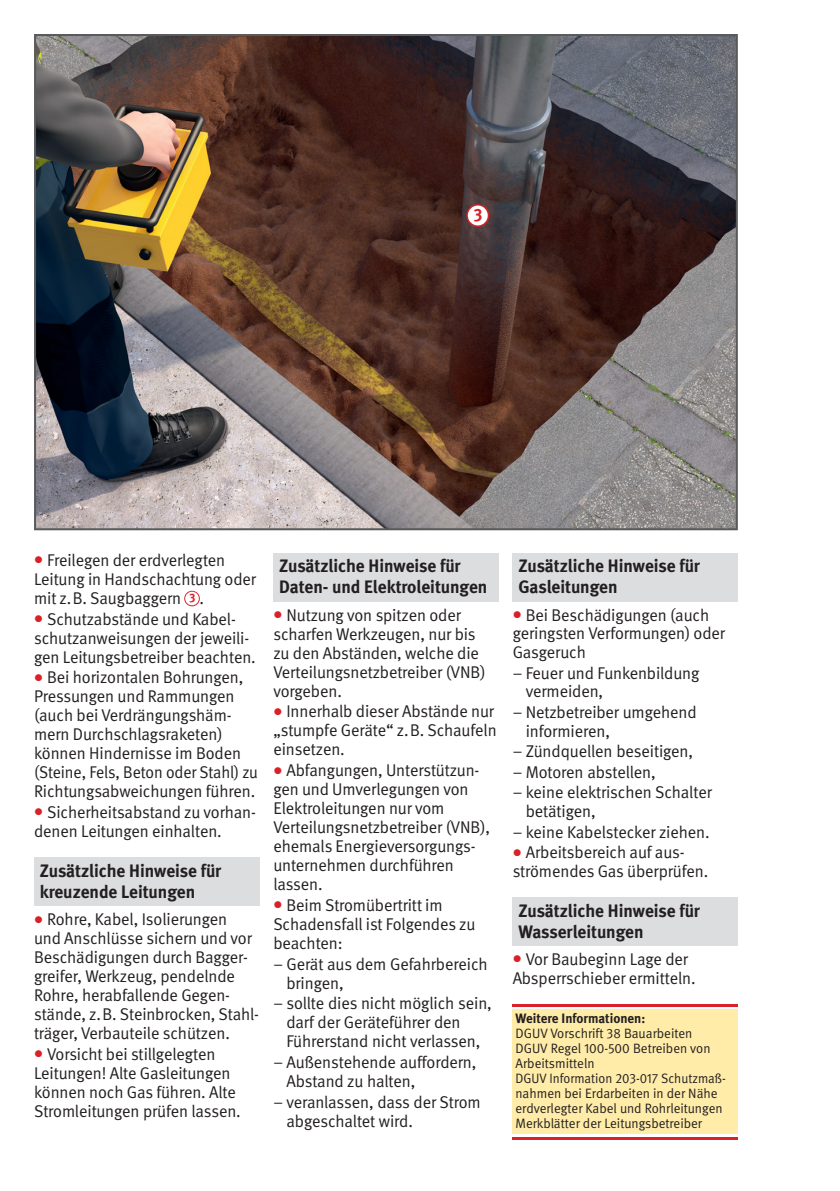
<style>
.page{position:relative;width:840px;height:1191px;background:#fff}
.page>*{position:absolute;margin:0;border:0;box-sizing:border-box;transform-origin:0 0}
.t1{font:700 18px/21px "DGUV Meta";color:#231f20}
.t2{font:700 18px "DGUV Meta";color:#da2128;scale:.9 1}
.t3{font:17px/19px "DGUV Meta";letter-spacing:-.005em;color:#231f20}
.t4{font:13.6px/15px "DGUV Meta";color:#231f20}
.t5{font:700 13.6px "DGUV Meta";color:#231f20}
.t6{font:700 12.4px "DGUV Meta";color:#da2128;scale:.9 1}
.s1{color:#da2128}
</style>
<div class="page">
<div style="left:273px;top:553px;width:225px;height:48px;background:#dcddde"></div>
<div style="left:34px;top:857px;width:225px;height:48px;background:#dcddde"></div>
<div style="left:512px;top:553px;width:225px;height:48px;background:#dcddde"></div>
<div style="left:512px;top:898px;width:225px;height:48px;background:#dcddde"></div>
<div style="left:512px;top:1009px;width:225px;height:125px;background:#ffeca9"></div>
<hr style="left:512px;top:1003px;width:225px;height:3px;background:#da2128">
<hr style="left:512px;top:1137px;width:225px;height:3px;background:#da2128">
<svg style="left:184px;top:591px;width:16px;height:15px"></svg>
<div style="left:185px;top:591px;width:14px;height:14px;background:#fff;border-radius:50%"></div>
<img style="left:37px;top:37px;width:697px;height:490px">
<div style="left:34px;top:34px;width:703px;height:496px;border:2px solid #58595b"></div>
<svg style="left:466px;top:204px;width:23px;height:23px"></svg>
<div style="left:467px;top:206px;width:20px;height:19px;background:#fff;border-radius:50%"></div>
<p class="t2" style="left:473px;top:208px;width:11px">3</p>
<p class="t3" style="left:34px;top:551px;width:223px"><span class="s1">●</span> Freilegen der erdverlegten<br>Leitung in Hand schachtung oder mit z.B. Saug baggern .</p>
<p class="t3" style="left:34px;top:610px;width:223px"><span class="s1">●</span> Schutzabstände und Kabel - schutz anweisungen der jeweili&shy;gen Leitungsbetreiber beachten.</p>
<p class="t3" style="left:34px;top:669px;width:225px"><span class="s1">●</span> Bei horizontalen Bohrungen,<br>Pressungen und Rammungen (auch bei Verdrängungs häm - mern Durchschlagsraketen) können Hindernisse im Boden (Steine, Fels, Beton oder Stahl) zu<br>Richtungsabweichungen führen.</p>
<p class="t3" style="left:34px;top:804px;width:223px"><span class="s1">●</span> Sicherheitsabstand zu vorhan&shy;denen Leitungen einhalten.</p>
<p class="t1" style="left:40px;top:861px;width:183px">Zusätzliche Hinweise für kreuzende Leitungen</p>
<p class="t3" style="left:34px;top:911px;width:226px"><span class="s1">●</span> Rohre, Kabel, Isolierungen<br>und Anschlüsse sichern und vor<br>Beschädigungen durch Bagger - greifer, Werkzeug, pendelnde<br>Rohre, herabfallende Gegen - stände, z.B. Steinbrocken, Stahl - träger, Verbauteile schützen.</p>
<p class="t3" style="left:34px;top:1045px;width:208px"><span class="s1">●</span> Vorsicht bei stillgelegten<br>Leitungen! Alte Gasleitungen können noch Gas führen. Alte<br>Strom leitungen prüfen lassen.</p>
<p class="t6" style="left:189px;top:593px;width:8px">3</p>
<p class="t1" style="left:279px;top:557px;width:210px">Zusätzliche Hinweise für<br>Daten- und Elektroleitungen</p>
<p class="t3" style="left:273px;top:606px;width:213px"><span class="s1">●</span> Nutzung von spitzen oder scharfen Werkzeugen, nur bis zu den Abständen, welche die<br>Verteilungsnetzbetreiber (VNB) vorgeben.</p>
<p class="t3" style="left:273px;top:703px;width:225px"><span class="s1">●</span> Innerhalb dieser Abstände nur „stumpfe Geräte“ z.B. Schaufeln einsetzen.</p>
<p class="t3" style="left:273px;top:762px;width:218px"><span class="s1">●</span> Abfangungen, Unterstüt zun - gen und Umverlegungen von<br>Elektroleitungen nur vom<br>Verteilungsnetzbetreiber (VNB), ehemals Energieversor gungs - unternehmen durchführen lassen.</p>
<p class="t3" style="left:273px;top:896px;width:203px"><span class="s1">●</span> Beim Stromübertritt im<br>Schadens fall ist Folgendes zu beachten:</p>
<p class="t3" style="left:286px;top:955px;width:203px;text-indent:-13px">− Gerät aus dem Gefahrbereich bringen,</p>
<p class="t3" style="left:286px;top:995px;width:207px;text-indent:-13px">− sollte dies nicht möglich sein, darf der Geräteführer den<br>Führerstand nicht verlassen,</p>
<p class="t3" style="left:286px;top:1054px;width:191px;text-indent:-13px">− Außenstehende auffordern,<br>Abstand zu halten,</p>
<p class="t3" style="left:286px;top:1093px;width:196px;text-indent:-13px">− veranlassen, dass der Strom abgeschaltet wird.</p>
<p class="t1" style="left:518px;top:557px;width:183px">Zusätzliche Hinweise für<br>Gasleitungen</p>
<p class="t3" style="left:512px;top:606px;width:214px"><span class="s1">●</span> Bei Beschädigungen (auch geringsten Verformungen) oder<br>Gasgeruch</p>
<p class="t3" style="left:525px;top:664px;width:175px;text-indent:-13px">− Feuer und Funkenbildung vermeiden,</p>
<p class="t3" style="left:525px;top:704px;width:172px;text-indent:-13px">− Netzbetreiber umgehend informieren,</p>
<p class="t3" style="left:512px;top:742px;width:201px;line-height:20.6px">− Zündquellen beseitigen,<br>− Motoren abstellen,<br>− keine elektrischen Schalter</p>
<p class="t3" style="left:512px;top:802px;width:198px;line-height:20.6px;text-indent:13px">betätigen,<br>− keine Kabelstecker ziehen.</p>
<p class="t3" style="left:512px;top:844px;width:197px"><span class="s1">●</span> Arbeitsbereich auf aus - strömendes Gas überprüfen.</p>
<p class="t1" style="left:518px;top:901px;width:183px">Zusätzliche Hinweise für<br>Wasserleitungen</p>
<p class="t3" style="left:512px;top:951px;width:184px"><span class="s1">●</span> Vor Baubeginn Lage der<br>Absperrschieber ermitteln.</p>
<p class="t5" style="left:515px;top:1012px;width:131px">Weitere Informationen:</p>
<p class="t4" style="left:515px;top:1026px;width:212px">DGUV Vorschrift 38 Bauarbeiten<br>DGUV Regel 100-500 Betreiben von<br>Arbeitsmitteln<br>DGUV Information 203-017 Schutz maß - nahmen bei Erdarbeiten in der Nähe erdverlegter Kabel und Rohrleitungen<br>Merkblätter der Leitungsbetreiber</p>
</div>
